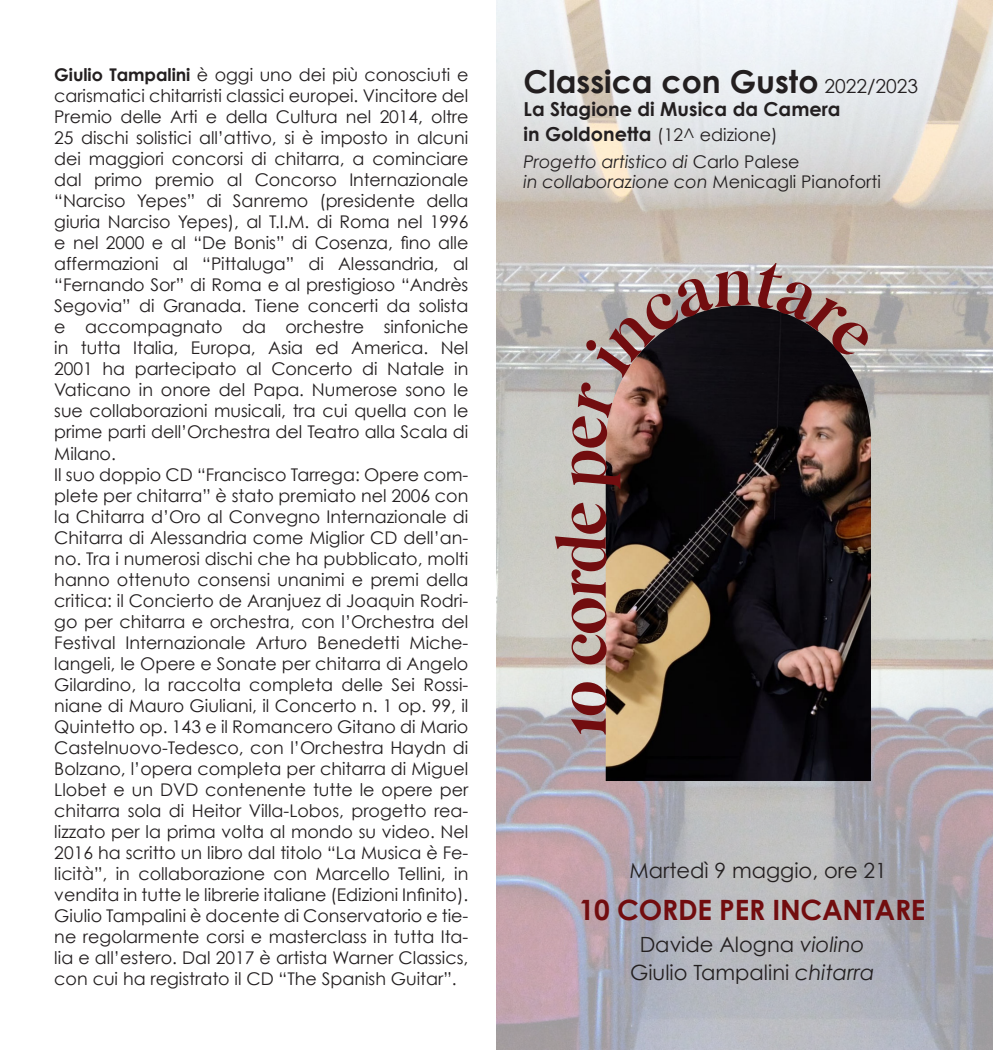
<style>
.page{position:relative;width:993px;height:1052px;background:#fff}
.page>*{position:absolute;margin:0;border:0;box-sizing:border-box;transform-origin:0 0}
.t1{font:700 66.5px "Wulkandisplay";color:#720d0f}
.t2{font:700 31.5px "Century Gothic";color:#231f20}
.t3{font:700 28px "Century Gothic";letter-spacing:-.01em;color:#720d0f}
.t4{font:21px "Century Gothic";color:#231f20}
.t5{font:700 19.25px "Century Gothic";color:#231f20}
.t6{font:17.5px/21px "Century Gothic";color:#231f20;text-align:justify}
.t7{font:italic 17.5px/19.9px "Century Gothic";color:#231f20}
.s1{font-weight:700}
.s2{font-weight:400;font-size:19.25px}
.s3{font-weight:700;font-size:19.25px}
.s4{font-style:normal}
.s5{font-style:italic}
</style>
<div class="page">
<img style="left:496px;top:0;width:496px;height:1049px">
<img style="left:605px;top:450px;width:265px;height:331px">
<svg style="left:571px;top:261px;width:302px;height:189px;background:#756c6a"></svg>
<p class="t6" style="left:54px;top:64px;width:415px"><span class="s1">Giulio Tampalini</span> è oggi uno dei più conosciuti e carismatici chitarristi classici europei. Vincitore del Premio delle Arti e della Cultura nel 2014, oltre 25 dischi solistici all’attivo, si è imposto in alcuni dei maggiori concorsi di chitarra, a cominciare dal primo premio al Concorso Internazionale “Narciso Yepes” di Sanremo (presidente della giuria Narciso Yepes), al T.I.M. di Roma nel 1996 e nel 2000 e al “De Bonis” di Cosenza, fino alle affermazioni al “Pittaluga” di Alessandria, al “Fernando Sor” di Roma e al prestigioso “Andrès Segovia” di Granada. Tiene concerti da solista e accompagnato da orchestre sinfoniche in tutta Italia, Europa, Asia ed America. Nel 2001 ha partecipato al Concerto di Natale in Vaticano in onore del Papa. Numerose sono le sue collaborazioni musicali, tra cui quella con le prime parti dell’Orchestra del Teatro alla Scala di Milano.</p>
<p class="t6" style="left:54px;top:463px;width:415px">Il suo doppio CD “Francisco Tarrega: Opere com&shy;plete per chitarra” è stato premiato nel 2006 con la Chitarra d’Oro al Convegno Internazionale di Chitarra di Alessandria come Miglior CD dell’an&shy;no. Tra i numerosi dischi che ha pubblicato, molti hanno ottenuto consensi unanimi e premi della critica: il Concierto de Aranjuez di Joaquin Rodri&shy;go per chitarra e orchestra, con l’Orchestra del Festival Internazionale Arturo Benedetti Miche&shy;langeli, le Opere e Sonate per chitarra di Angelo Gilardino, la raccolta completa delle Sei Rossi&shy;niane di Mauro Giuliani, il Concerto n. 1 op. 99, il Quintetto op. 143 e il Romancero Gitano di Mario Castelnuovo-Tedesco, con l’Orchestra Haydn di Bolzano, l’opera completa per chitarra di Miguel Llobet e un DVD contenente tutte le opere per chitarra sola di Heitor Villa-Lobos, progetto rea&shy;lizzato per la prima volta al mondo su video. Nel 2016 ha scritto un libro dal titolo “La Musica è Fe&shy;licità”, in collaborazione con Marcello Tellini, in vendita in tutte le librerie italiane (Edizioni Infinito).</p>
<p class="t6" style="left:54px;top:904px;width:415px">Giulio Tampalini è docente di Conservatorio e tie&shy;ne regolarmente corsi e masterclass in tutta Ita&shy;lia e all’estero. Dal 2017 è artista Warner Classics, con cui ha registrato il CD “The Spanish Guitar”.</p>
<p class="t2" style="left:523px;top:62px;width:396px">Classica con Gusto <span class="s2">2022/2023</span></p>
<p class="t5" style="left:523px;top:97px;width:318px">La Stagione di Musica da Camera</p>
<p class="t6" style="left:523px;top:124px;width:255px"><span class="s3">in Goldonetta</span> (12^ edizione)</p>
<p class="t7" style="left:523px;top:151px;width:359px">Progetto artistico di <span class="s4">Carlo Palese<br></span>in collaborazione con <span class="s4">Menicagli Pianoforti</span></p>
<p class="t1" style="left:542px;top:738px;width:296px;rotate:-90deg">10 corde p</p>
<p class="t4" style="left:629px;top:857px;width:259px">Martedì 9 maggio, ore 21</p>
<p class="t3" style="left:578px;top:892px;width:348px">10 CORDE PER INCANTARE</p>
<p class="t4" style="left:639px;top:931px;width:226px">Davide Alogna <span class="s5">violino</span></p>
<p class="t4" style="left:629px;top:959px;width:246px">Giulio Tampalini <span class="s5">chitarra</span></p>
</div>
